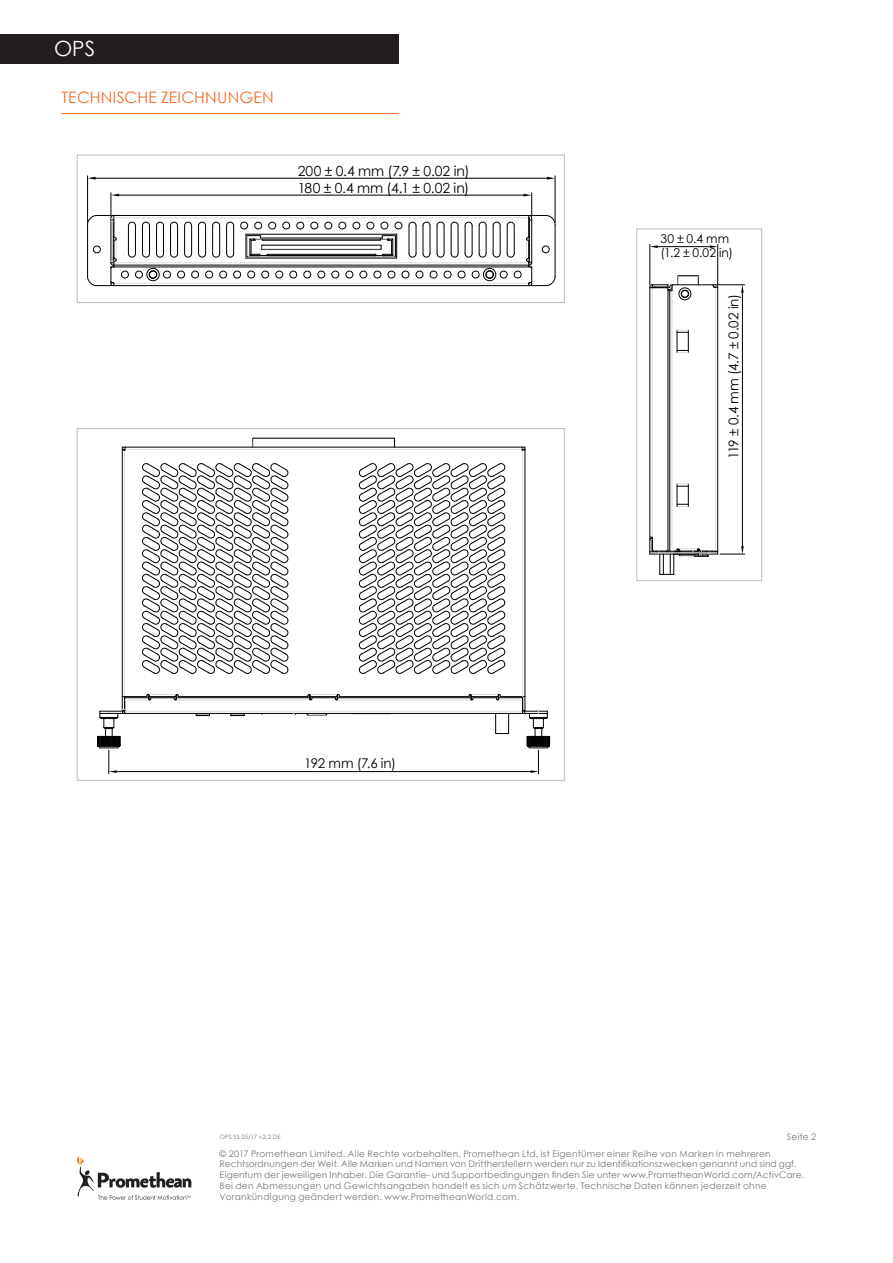
<style>
.page{position:relative;width:893px;height:1263px;background:#fff}
.page>*{position:absolute;margin:0;border:0;box-sizing:border-box;transform-origin:0 0}
.t1{font:21px "Century Gothic";color:#fff}
.t2{font:15.75px "Century Gothic";letter-spacing:.015em;color:#f36e28}
.t3{font:13.95px/17px "Century Gothic";color:#000}
.t4{font:13.5px "Century Gothic";color:#000}
.t5{font:13.35px "Century Gothic";letter-spacing:-.005em;color:#000}
.t6{font:12.15px/14.5px "Century Gothic";letter-spacing:.005em;color:#000}
.t7{font:9px/10.8px "Century Gothic";letter-spacing:.025em;color:#727477}
.t8{font:6px "Century Gothic";letter-spacing:.04em;color:#727477}
</style>
<div class="page">
<div style="left:0;top:34px;width:399px;height:29px;background:#231f20"></div>
<hr style="left:87px;top:176px;width:1px;height:46px;background:#000">
<hr style="left:555px;top:176px;width:1px;height:46px;background:#000">
<hr style="left:96px;top:178px;width:451px;height:1px;background:#000">
<svg style="left:88px;top:177px;width:8px;height:3px"></svg>
<svg style="left:547px;top:177px;width:8px;height:3px"></svg>
<svg style="left:87px;top:193px;width:469px;height:94px"></svg>
<div style="left:77px;top:155px;width:487px;height:148px;border:1px solid #bcbdc0"></div>
<hr style="left:122px;top:447px;width:1px;height:263px;background:#000">
<hr style="left:124px;top:450px;width:1px;height:247px;background:#dcdcdc">
<hr style="left:100px;top:713px;width:447px;height:1px;background:#000">
<hr style="left:125px;top:711px;width:397px;height:1px;background:#dcdcdc">
<hr style="left:175px;top:699px;width:136px;height:1px;background:#dcdcdc">
<hr style="left:336px;top:699px;width:136px;height:1px;background:#dcdcdc">
<hr style="left:176px;top:697px;width:134px;height:1px;background:#000">
<hr style="left:338px;top:697px;width:133px;height:1px;background:#000">
<hr style="left:178px;top:696px;width:130px;height:1px;background:#000">
<hr style="left:339px;top:696px;width:130px;height:1px;background:#000">
<svg style="left:195px;top:712px;width:15px;height:5px"></svg>
<svg style="left:230px;top:713px;width:15px;height:3px"></svg>
<hr style="left:522px;top:450px;width:1px;height:247px;background:#dcdcdc">
<hr style="left:524px;top:447px;width:1px;height:263px;background:#000">
<hr style="left:125px;top:449px;width:397px;height:1px;background:#dcdcdc">
<hr style="left:122px;top:447px;width:403px;height:1px;background:#000">
<hr style="left:253px;top:438px;width:141px;height:1px;background:#000">
<svg style="left:142px;top:463px;width:147px;height:211px"></svg>
<svg style="left:251px;top:437px;width:3px;height:10px"></svg>
<svg style="left:307px;top:693px;width:33px;height:8px"></svg>
<svg style="left:306px;top:713px;width:22px;height:3px"></svg>
<svg style="left:393px;top:437px;width:3px;height:10px"></svg>
<svg style="left:358px;top:463px;width:148px;height:211px"></svg>
<hr style="left:117px;top:771px;width:414px;height:1px;background:#000">
<svg style="left:97px;top:693px;width:82px;height:81px"></svg>
<svg style="left:468px;top:693px;width:82px;height:81px"></svg>
<hr style="left:649px;top:287px;width:1px;height:250px;background:#000">
<hr style="left:652px;top:288px;width:1px;height:249px;background:#dcdcdc">
<hr style="left:667px;top:289px;width:1px;height:261px;background:#000">
<hr style="left:669px;top:291px;width:1px;height:260px;background:#000">
<hr style="left:671px;top:291px;width:1px;height:260px;background:#dcdcdc">
<svg style="left:677px;top:483px;width:12px;height:24px"></svg>
<hr style="left:715px;top:287px;width:1px;height:264px;background:#dcdcdc">
<hr style="left:717px;top:287px;width:1px;height:267px;background:#000">
<svg style="left:677px;top:330px;width:12px;height:23px"></svg>
<hr style="left:672px;top:284px;width:43px;height:1px;background:#000">
<svg style="left:649px;top:274px;width:50px;height:27px"></svg>
<hr style="left:649px;top:244px;width:1px;height:41px;background:#000">
<hr style="left:717px;top:244px;width:1px;height:41px;background:#000">
<hr style="left:658px;top:246px;width:52px;height:1px;background:#000">
<svg style="left:650px;top:245px;width:8px;height:3px"></svg>
<svg style="left:710px;top:245px;width:8px;height:3px"></svg>
<hr style="left:742px;top:293px;width:1px;height:253px;background:#000">
<svg style="left:649px;top:537px;width:96px;height:38px"></svg>
<svg style="left:711px;top:284px;width:34px;height:9px"></svg>
<div style="left:637px;top:229px;width:125px;height:352px;border:1px solid #bcbdc0"></div>
<svg style="left:77px;top:1155px;width:114px;height:45px"></svg>
<hr style="left:61px;top:113px;width:338px;height:1px;background:#f36e28">
<p class="t1" style="left:54px;top:34px;width:43px">OPS</p>
<p class="t2" style="left:61px;top:86px;width:214px">TECHNISCHE ZEICHNUNGEN</p>
<p class="t3" style="left:298px;top:163px;width:173px">200 ± 0.4 mm (7.9 ± 0.02 in)<br>180 ± 0.4 mm (4.1 ± 0.02 in)</p>
<p class="t5" style="left:304px;top:755px;width:93px">192 mm (7.6 in)</p>
<p class="t6" style="left:660px;top:231px;width:74px">30 ± 0.4 mm (1.2 ± 0.02 in)</p>
<p class="t4" style="left:725px;top:459px;width:166px;rotate:-90deg">119 ± 0.4 mm (4.7 ± 0.02 in)</p>
<p class="t7" style="left:787px;top:1131px;width:31px">Seite 2</p>
<p class="t8" style="left:220px;top:1132px;width:62px">OPS SS 05/17 v2.2 DE</p>
<p class="t7" style="left:220px;top:1148px;width:586px">© 2017 Promethean Limited. Alle Rechte vorbehalten. Promethean Ltd. ist Eigentümer einer Reihe von Marken in mehreren Rechtsordnungen der Welt. Alle Marken und Namen von Drittherstellern werden nur zu Identifikationszwecken genannt und sind ggf.<br>Eigentum der jeweiligen Inhaber. Die Garantie- und Supportbedingungen finden Sie unter www.PrometheanWorld.com/ActivCare.<br>Bei den Abmessungen und Gewichtsangaben handelt es sich um Schätzwerte. Technische Daten können jederzeit ohne Vorankündigung geändert werden. www.PrometheanWorld.com.</p>
</div>
